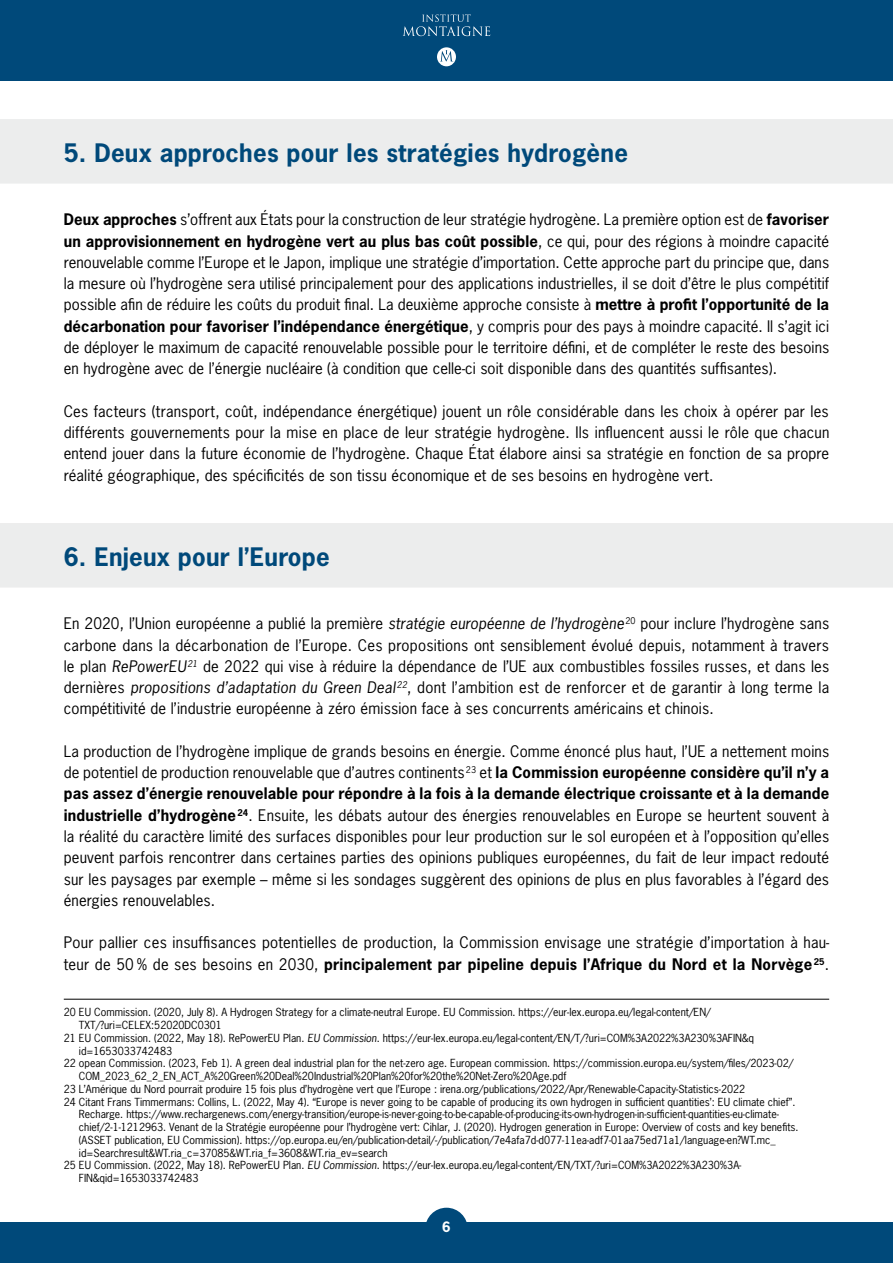
<style>
.page{position:relative;width:893px;height:1263px;background:#fff}
.page>*{position:absolute;margin:0;border:0;box-sizing:border-box;transform-origin:0 0}
._01_titre{font:700 24px "News Gothic Std";letter-spacing:.01em;color:#00497a}
._01_texte_courant_es{font:15px/21.3px "News Gothic Std";letter-spacing:.01em;color:#000;text-align:justify}
.t1{font:700 13.5px "News Gothic Std";color:#fff}
._03_notes_bas_de_pag{font:10.5px/12.8px "News Gothic Std";color:#000}
.s1{font-weight:700}
.s2{font-style:italic}
</style>
<div class="page">
<div style="left:0;top:0;width:893px;height:81px;background:#00497a"></div>
<svg style="left:437px;top:47px;width:19px;height:19px"></svg>
<svg style="left:403px;top:14px;width:87px;height:22px"></svg>
<div style="left:0;top:1222px;width:893px;height:41px;background:#00497a"></div>
<div style="left:425px;top:1208px;width:43px;height:42px;background:#00497a;border-radius:50%"></div>
<div style="left:0;top:119px;width:893px;height:65px;background:#eceded"></div>
<div style="left:0;top:523px;width:893px;height:64px;background:#eceded"></div>
<hr style="left:64px;top:999px;width:765px;height:1px;background:#000">
<p class="_01_titre" style="left:64px;top:137px;width:566px">5. Deux approches pour les stratégies hydrogène</p>
<p class="_01_texte_courant_es" style="left:64px;top:209px;width:767px"><span class="s1">Deux approches</span> s’offrent aux États pour la construction de leur stratégie hydrogène. La première option est de <span class="s1">favoriser un approvisionnement en hydrogène vert au plus bas coût possible</span>, ce qui, pour des régions à moindre capacité renouvelable comme l’Europe et le Japon, implique une stratégie d’importation. Cette approche part du principe que, dans la mesure où l’hydrogène sera utilisé principalement pour des applications industrielles, il se doit d’être le plus compétitif possible afin de réduire les coûts du produit final. La deuxième approche consiste à <span class="s1">mettre à profit l’opportunité de la décarbonation pour favoriser l’indépendance énergétique</span>, y compris pour des pays à moindre capacité. Il s’agit ici de déployer le maximum de capacité renouvelable possible pour le territoire défini, et de compléter le reste des besoins en hydrogène avec de l’énergie nucléaire (à condition que celle-ci soit disponible dans des quantités suffisantes).</p>
<p class="_01_texte_courant_es" style="left:64px;top:400px;width:767px">Ces facteurs (transport, coût, indépendance énergétique) jouent un rôle considérable dans les choix à opérer par les différents gouvernements pour la mise en place de leur stratégie hydrogène. Ils influencent aussi le rôle que chacun entend jouer dans la future économie de l’hydrogène. Chaque État élabore ainsi sa stratégie en fonction de sa propre réalité géographique, des spécificités de son tissu économique et de ses besoins en hydrogène vert.</p>
<p class="_01_titre" style="left:64px;top:541px;width:267px">6. Enjeux pour l’Europe</p>
<p class="_01_texte_courant_es" style="left:64px;top:613px;width:767px">En 2020, l’Union européenne a publié la première <span class="s2">stratégie européenne de l’hydrogène</span> <sup>20</sup> pour inclure l’hydrogène sans carbone dans la décarbonation de l’Europe. Ces propositions ont sensiblement évolué depuis, notamment à travers le plan <span class="s2">RePowerEU</span><sup>21</sup> de 2022 qui vise à réduire la dépendance de l’UE aux combustibles fossiles russes, et dans les dernières <span class="s2">propositions d’adaptation du Green Deal</span> <sup>22</sup>, dont l’ambition est de renforcer et de garantir à long terme la compétitivité de l’industrie européenne à zéro émission face à ses concurrents américains et chinois.</p>
<p class="_01_texte_courant_es" style="left:64px;top:740px;width:767px">La production de l’hydrogène implique de grands besoins en énergie. Comme énoncé plus haut, l’UE a nettement moins de potentiel de production renouvelable que d’autres continents <sup>23</sup> et <span class="s1">la Commission européenne considère qu’il n’y a pas assez d’énergie renouvelable pour répondre à la fois à la demande électrique croissante et à la demande industrielle d’hydrogène</span><sup>24</sup>. Ensuite, les débats autour des énergies renouvelables en Europe se heurtent souvent à la réalité du caractère limité des surfaces disponibles pour leur production sur le sol européen et à l’opposition qu’elles peuvent parfois rencontrer dans certaines parties des opinions publiques européennes, du fait de leur impact redouté sur les paysages par exemple – même si les sondages suggèrent des opinions de plus en plus favorables à l’égard des énergies renouvelables.</p>
<p class="_01_texte_courant_es" style="left:64px;top:932px;width:767px">Pour pallier ces insuffisances potentielles de production, la Commission envisage une stratégie d’importation à hau&shy;teur de 50 % de ses besoins en 2030, <span class="s1">principalement par pipeline depuis l’Afrique du Nord et la Norvège</span> <sup>25</sup>.</p>
<p class="_03_notes_bas_de_pag" style="left:79px;top:1006px;width:633px;text-indent:-15px">20 EU Commission. (2020, July 8). A Hydrogen Strategy for a climate-neutral Europe. EU Commission. https://eur-lex.europa.eu/legal-content/EN/<br>TXT/?uri=CELEX:52020DC0301</p>
<p class="_03_notes_bas_de_pag" style="left:79px;top:1031px;width:677px;text-indent:-15px">21 EU Commission. (2022, May 18). RePowerEU Plan. <span class="s2">EU Commission</span>. https://eur-lex.europa.eu/legal-content/EN/T/?uri=COM%3A2022%3A230%3AFIN&amp;q id=1653033742483</p>
<p class="_03_notes_bas_de_pag" style="left:79px;top:1057px;width:716px;text-indent:-15px">22 opean Commission. (2023, Feb 1). A green deal industrial plan for the net-zero age. European commission. https://commission.europa.eu/system/files/2023-02/<br>COM_2023_62_2_EN_ACT_A%20Green%20Deal%20Industrial%20Plan%20for%20the%20Net-Zero%20Age.pdf</p>
<p class="_03_notes_bas_de_pag" style="left:64px;top:1082px;width:683px">23 L’Amérique du Nord pourrait produire 15 fois plus d’hydrogène vert que l’Europe : irena.org/publications/2022/Apr/Renewable-Capacity-Statistics-2022</p>
<p class="_03_notes_bas_de_pag" style="left:79px;top:1095px;width:721px;text-indent:-15px">24 Citant Frans Timmermans: Collins, L. (2022, May 4). “Europe is never going to be capable of producing its own hydrogen in sufficient quantities’: EU climate chief”.<br>Recharge. https://www.rechargenews.com/energy-transition/europe-is-never-going-to-be-capable-of-producing-its-own-hydrogen-in-sufficient-quantities-eu-climate&shy;chief/2-1-1212963. Venant de la Stratégie européenne pour l’hydrogène vert: Cihlar, J. (2020). Hydrogen generation in Europe: Overview of costs and key benefits. (ASSET publication, EU Commission). https://op.europa.eu/en/publication-detail/-/publication/7e4afa7d-d077-11ea-adf7-01aa75ed71a1/language-en?WT.mc_ id=Searchresult&amp;WT.ria_c=37085&amp;WT.ria_f=3608&amp;WT.ria_ev=search</p>
<p class="_03_notes_bas_de_pag" style="left:79px;top:1159px;width:664px;text-indent:-15px">25 EU Commission. (2022, May 18). RePowerEU Plan. <span class="s2">EU Commission</span>. https://eur-lex.europa.eu/legal-content/EN/TXT/?uri=COM%3A2022%3A230%3A-<br>FIN&amp;qid=1653033742483</p>
<p class="t1" style="left:442px;top:1218px;width:10px">6</p>
</div>
